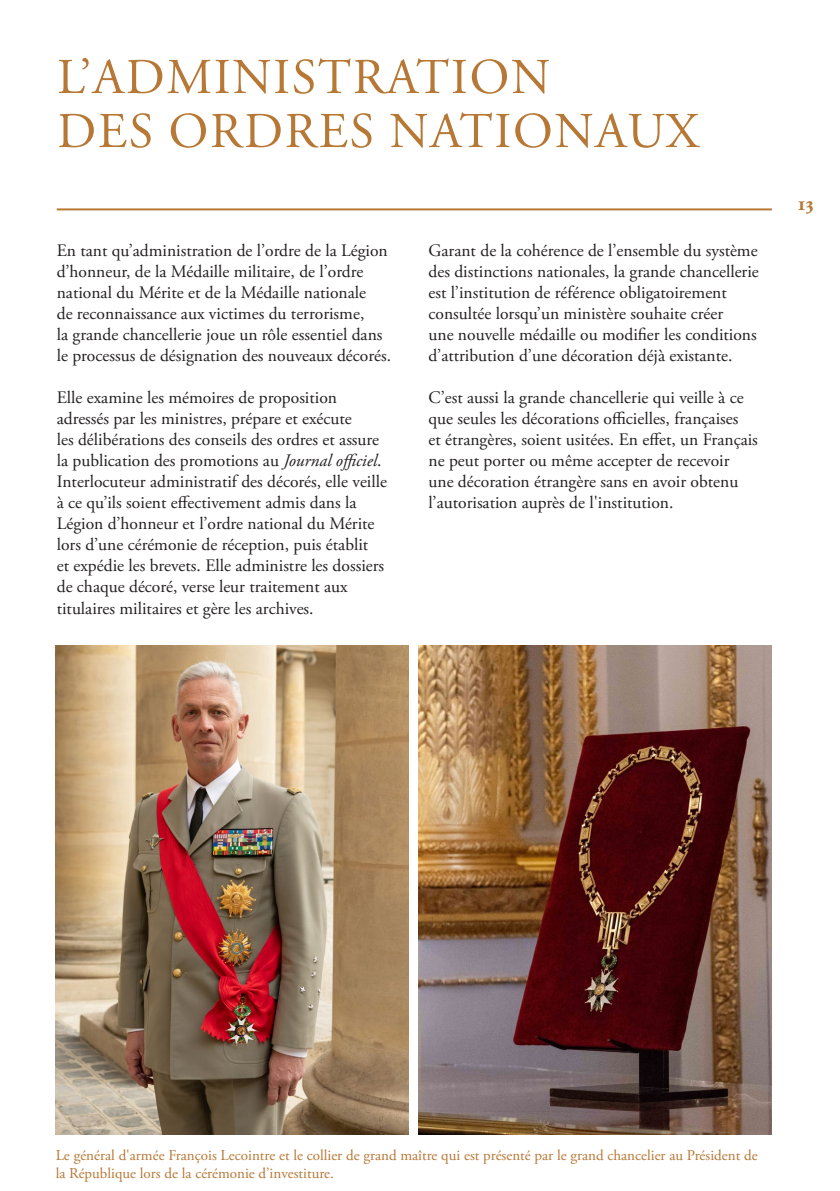
<style>
.page{position:relative;width:840px;height:1191px;background:#fff}
.page>*{position:absolute;margin:0;border:0;box-sizing:border-box;transform-origin:0 0}
._00_TITRE{font:50px/54px "Adobe Garamond Pro";letter-spacing:.035em;color:#b77835}
.t1{font:700 20px "Adobe Garamond Pro";color:#b77835}
._01_TEXTE_COURANT{font:17.6px/21px "Adobe Garamond Pro";letter-spacing:-.005em;color:#231f20}
._04_LEGENDE{font:15px/18px "Adobe Garamond Pro";color:#b77835}
.s1{font-style:italic}
</style>
<div class="page">
<img style="left:56px;top:645px;width:352px;height:489px">
<img style="left:418px;top:645px;width:353px;height:489px">
<hr style="left:57px;top:208px;width:714px;height:2px;background:#b77835">
<p class="_00_TITRE" style="left:57px;top:52px;width:642px">L’ADMINISTRATION<br>DES ORDRES NATIONAUX</p>
<p class="_01_TEXTE_COURANT" style="left:57px;top:241px;width:335px">En tant qu’administration de l’ordre de la Légion d’honneur, de la Médaille militaire, de l’ordre national du Mérite et de la Médaille nationale<br>de reconnaissance aux victimes du terrorisme,<br>la grande chancellerie joue un rôle essentiel dans le processus de désignation des nouveaux décorés.</p>
<p class="_01_TEXTE_COURANT" style="left:57px;top:388px;width:331px">Elle examine les mémoires de proposition adressés par les ministres, prépare et exécute<br>les délibérations des conseils des ordres et assure la publication des promotions au <span class="s1">Journal officiel</span>.<br>Interlocuteur administratif des décorés, elle veille à ce qu’ils soient effectivement admis dans la Légion d’honneur et l’ordre national du Mérite lors d’une cérémonie de réception, puis établit<br>et expédie les brevets. Elle administre les dossiers de chaque décoré, verse leur traitement aux titulaires militaires et gère les archives.</p>
<p class="_01_TEXTE_COURANT" style="left:428px;top:241px;width:331px">Garant de la cohérence de l’ensemble du système des distinctions nationales, la grande chancellerie est l’institution de référence obligatoirement consultée lorsqu’un ministère souhaite créer<br>une nouvelle médaille ou modifier les conditions d’attribution d’une décoration déjà existante.</p>
<p class="_01_TEXTE_COURANT" style="left:428px;top:388px;width:331px">C’est aussi la grande chancellerie qui veille à ce que seules les décorations officielles, françaises<br>et étrangères, soient usitées. En effet, un Français ne peut porter ou même accepter de recevoir une décoration étrangère sans en avoir obtenu l’autorisation auprès de l'institution.</p>
<p class="t1" style="left:797px;top:192px;width:18px">13</p>
<p class="_04_LEGENDE" style="left:56px;top:1146px;width:703px">Le général d'armée François Lecointre et le collier de grand maître qui est présenté par le grand chancelier au Président de la République lors de la cérémonie d’investiture.</p>
</div>
